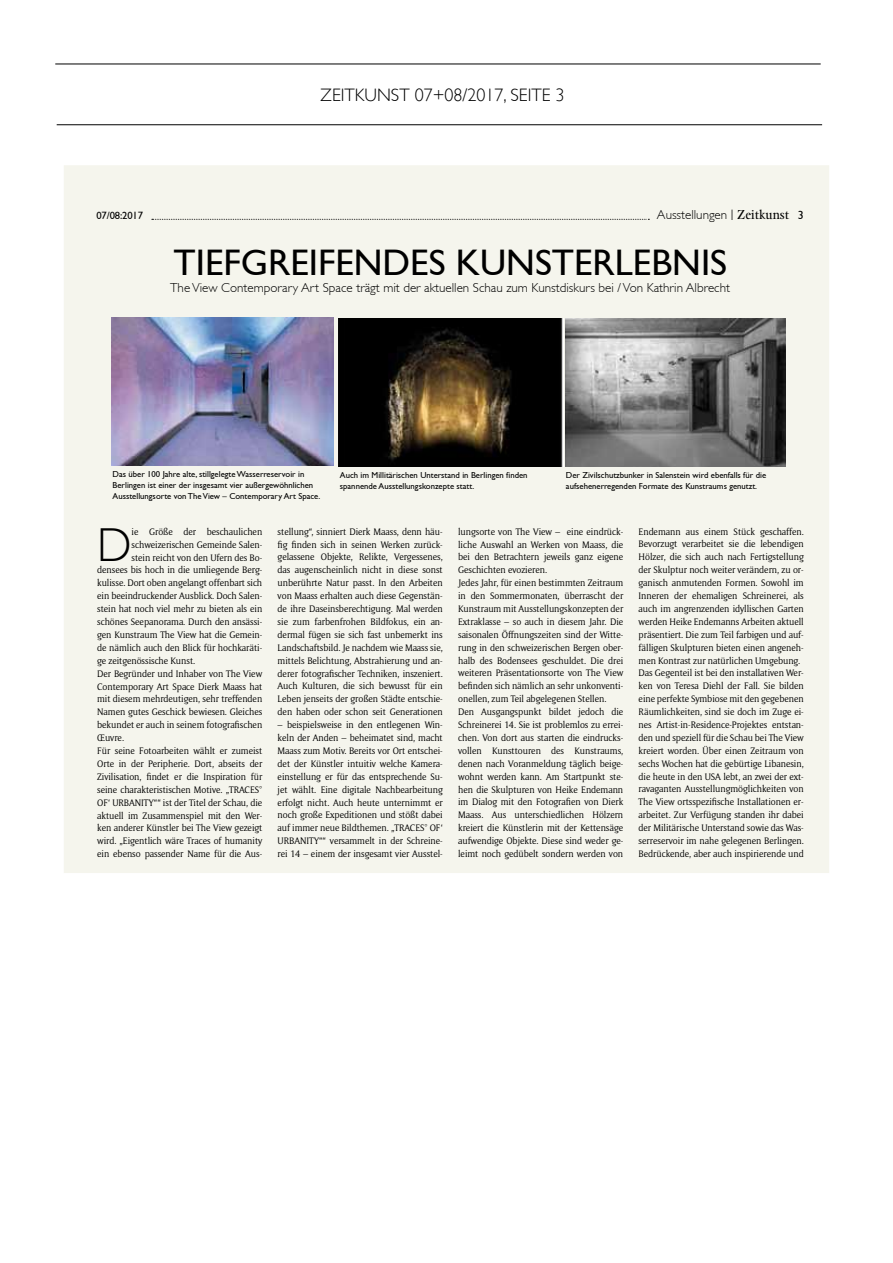
<style>
.page{position:relative;width:893px;height:1263px;background:#fff}
.page>*{position:absolute;margin:0;border:0;box-sizing:border-box;transform-origin:0 0}
.t1{font:300 47.55px "Gill Sans";color:#000}
.t2{font:36.9px "Gill Sans";color:#000}
.t3{font:300 18px "Gill Sans";color:#000}
.t4{font:300 13.05px "Gill Sans";color:#000}
.t5{font:10.65px "Gill Sans";letter-spacing:-.01em;color:#000}
.t6{font:9.75px/12.9px "Memento";color:#000;text-align:justify}
.t7{font:8.7px/10.8px "Gill Sans";color:#000}
.s1{font-size:15.15px}
.s2{font-family:"Kalix";font-weight:400}
.s3{font-weight:400;font-size:12px}
</style>
<div class="page">
<div style="left:64px;top:166px;width:765px;height:706px;background:#f5f5ed"></div>
<svg style="left:152px;top:219px;width:497px;height:1px"></svg>
<img style="left:112px;top:318px;width:222px;height:148px">
<img style="left:338px;top:319px;width:225px;height:148px">
<img style="left:566px;top:318px;width:220px;height:148px">
<hr style="left:55px;top:64px;width:766px;height:1px;background:#000">
<hr style="left:57px;top:124px;width:765px;height:1px;background:#000">
<h3 class="t3" style="left:321px;top:85px;width:245px">ZEITKUNST 07+08/2017, SEITE 3</h3>
<p class="t5" style="left:96px;top:210px;width:48px">07/08:2017</p>
<h3 class="t4" style="left:657px;top:208px;width:148px">Ausstellungen <span class="s1">I</span> <span class="s2">Zeitkunst</span> <span class="s3">3</span></h3>
<h2 class="t2" style="left:174px;top:241px;width:555px">Tiefgreifendes KunsTerlebnis</h2>
<h3 class="t4" style="left:170px;top:280px;width:561px">The View Contemporary Art Space trägt mit der aktuellen Schau zum Kunstdiskurs bei / Von Kathrin Albrecht</h3>
<p class="t7" style="left:113px;top:469px;width:209px">das über 100 Jahre alte, stillgelegte Wasserreservoir in berlingen ist einer der insgesamt vier außergewöhnlichen<br>Ausstellungsorte von The View – Contemporary Art space.</p>
<p class="t7" style="left:340px;top:470px;width:189px">Auch im Millitärischen unterstand in berlingen finden spannende Ausstellungskonzepte statt.</p>
<p class="t7" style="left:566px;top:470px;width:202px">der Zivilschutzbunker in salenstein wird ebenfalls für die aufsehenerregenden formate des Kunstraums genutzt.</p>
<h1 class="t1" style="left:97px;top:517px;width:36px">D</h1>
<p class="t6" style="left:132px;top:525px;width:132px">ie Größe der beschaulichen</p>
<p class="t6" style="left:132px;top:538px;width:132px">schweizerischen Gemeinde Salen-</p>
<p class="t6" style="left:132px;top:551px;width:132px">stein reicht von den Ufern des Bo-</p>
<p class="t6" style="left:97px;top:564px;width:167px">densees bis hoch in die umliegende Berg-</p>
<p class="t6" style="left:97px;top:576px;width:167px">kulisse. Dort oben angelangt offenbart sich</p>
<p class="t6" style="left:97px;top:589px;width:167px">ein beeindruckender Ausblick. Doch Salen-</p>
<p class="t6" style="left:97px;top:602px;width:167px">stein hat noch viel mehr zu bieten als ein</p>
<p class="t6" style="left:97px;top:615px;width:167px">schönes Seepanorama. Durch den ansässi-</p>
<p class="t6" style="left:97px;top:628px;width:167px">gen Kunstraum The View hat die Gemein-</p>
<p class="t6" style="left:97px;top:641px;width:167px">de nämlich auch den Blick für hochkaräti-</p>
<p class="t6" style="left:97px;top:654px;width:100px">ge zeitgenössische Kunst.</p>
<p class="t6" style="left:97px;top:667px;width:167px">Der Begründer und Inhaber von The View</p>
<p class="t6" style="left:97px;top:680px;width:167px">Contemporary Art Space Dierk Maass hat</p>
<p class="t6" style="left:97px;top:693px;width:167px">mit diesem mehrdeutigen, sehr treffenden</p>
<p class="t6" style="left:97px;top:705px;width:167px">Namen gutes Geschick bewiesen. Gleiches</p>
<p class="t6" style="left:97px;top:718px;width:167px">bekundet er auch in seinem fotografischen</p>
<p class="t6" style="left:97px;top:731px;width:28px">Œuvre.</p>
<p class="t6" style="left:97px;top:744px;width:167px">Für seine Fotoarbeiten wählt er zumeist</p>
<p class="t6" style="left:97px;top:757px;width:167px">Orte in der Peripherie. Dort, abseits der</p>
<p class="t6" style="left:97px;top:770px;width:167px">Zivilisation, findet er die Inspiration für</p>
<p class="t6" style="left:97px;top:783px;width:167px">seine charakteristischen Motive. „TRACES°</p>
<p class="t6" style="left:97px;top:796px;width:167px">OF‘ URBANITY““ ist der Titel der Schau, die</p>
<p class="t6" style="left:97px;top:809px;width:167px">aktuell im Zusammenspiel mit den Wer-</p>
<p class="t6" style="left:97px;top:821px;width:167px">ken anderer Künstler bei The View gezeigt</p>
<p class="t6" style="left:97px;top:834px;width:167px">wird. „Eigentlich wäre Traces of humanity</p>
<p class="t6" style="left:97px;top:847px;width:167px">ein ebenso passender Name für die Aus-</p>
<p class="t6" style="left:278px;top:525px;width:167px">stellung“, sinniert Dierk Maass, denn häu&shy;fig finden sich in seinen Werken zurück&shy;gelassene Objekte, Relikte, Vergessenes, das augenscheinlich nicht in diese sonst unberührte Natur passt. In den Arbeiten von Maass erhalten auch diese Gegenstän&shy;de ihre Daseinsberechtigung. Mal werden sie zum farbenfrohen Bildfokus, ein an&shy;dermal fügen sie sich fast unbemerkt ins Landschaftsbild. Je nachdem wie Maass sie, mittels Belichtung, Abstrahierung und an&shy;derer fotografischer Techniken, inszeniert.<br>Auch Kulturen, die sich bewusst für ein Leben jenseits der großen Städte entschie&shy;den haben oder schon seit Generationen</p>
<p class="t6" style="left:278px;top:718px;width:167px">– beispielsweise in den entlegenen Win&shy;keln der Anden – beheimatet sind, macht Maass zum Motiv. Bereits vor Ort entschei&shy;det der Künstler intuitiv welche Kamera&shy;einstellung er für das entsprechende Su&shy;jet wählt. Eine digitale Nachbearbeitung erfolgt nicht. Auch heute unternimmt er noch große Expeditionen und stößt dabei auf immer neue Bildthemen. „TRACES° OF‘ URBANITY““ versammelt in der Schreine&shy;rei 14 – einem der insgesamt vier Ausstel-</p>
<p class="t6" style="left:458px;top:525px;width:167px;text-align:left">lungsorte von The View – eine eindrück&shy;liche Auswahl an Werken von Maass, die bei den Betrachtern jeweils ganz eigene Geschichten evozieren.<br>Jedes Jahr, für einen bestimmten Zeitraum in den Sommermonaten, überrascht der Kunstraum mit Ausstellungskonzepten der Extraklasse – so auch in diesem Jahr. Die saisonalen Öffnungszeiten sind der Witte&shy;rung in den schweizerischen Bergen ober&shy;halb des Bodensees geschuldet. Die drei weiteren Präsentationsorte von The View befinden sich nämlich an sehr unkonventi&shy;onellen, zum Teil abgelegenen Stellen.<br>Den Ausgangspunkt bildet jedoch die Schreinerei 14. Sie ist problemlos zu errei&shy;chen. Von dort aus starten die eindrucks&shy;vollen Kunsttouren des Kunstraums, denen nach Voranmeldung täglich beige&shy;wohnt werden kann. Am Startpunkt ste&shy;hen die Skulpturen von Heike Endemann im Dialog mit den Fotografien von Dierk Maass. Aus unterschiedlichen Hölzern kreiert die Künstlerin mit der Kettensäge aufwendige Objekte. Diese sind weder ge&shy;leimt noch gedübelt sondern werden von</p>
<p class="t6" style="left:639px;top:525px;width:167px;text-align:left">Endemann aus einem Stück geschaffen.<br>Bevorzugt verarbeitet sie die lebendigen Hölzer, die sich auch nach Fertigstellung der Skulptur noch weiter verändern, zu or&shy;ganisch anmutenden Formen. Sowohl im Inneren der ehemaligen Schreinerei, als auch im angrenzenden idyllischen Garten werden Heike Endemanns Arbeiten aktuell präsentiert. Die zum Teil farbigen und auf&shy;fälligen Skulpturen bieten einen angeneh&shy;men Kontrast zur natürlichen Umgebung.<br>Das Gegenteil ist bei den installativen Wer&shy;ken von Teresa Diehl der Fall. Sie bilden eine perfekte Symbiose mit den gegebenen Räumlichkeiten, sind sie doch im Zuge ei&shy;nes Artist-in-Residence-Projektes entstan&shy;den und speziell für die Schau bei The View kreiert worden. Über einen Zeitraum von sechs Wochen hat die gebürtige Libanesin, die heute in den USA lebt, an zwei der ext&shy;ravaganten Ausstellungmöglichkeiten von The View ortsspezifische Installationen er&shy;arbeitet. Zur Verfügung standen ihr dabei der Militärische Unterstand sowie das Was&shy;serreservoir im nahe gelegenen Berlingen.<br>Bedrückende, aber auch inspirierende und</p>
</div>
